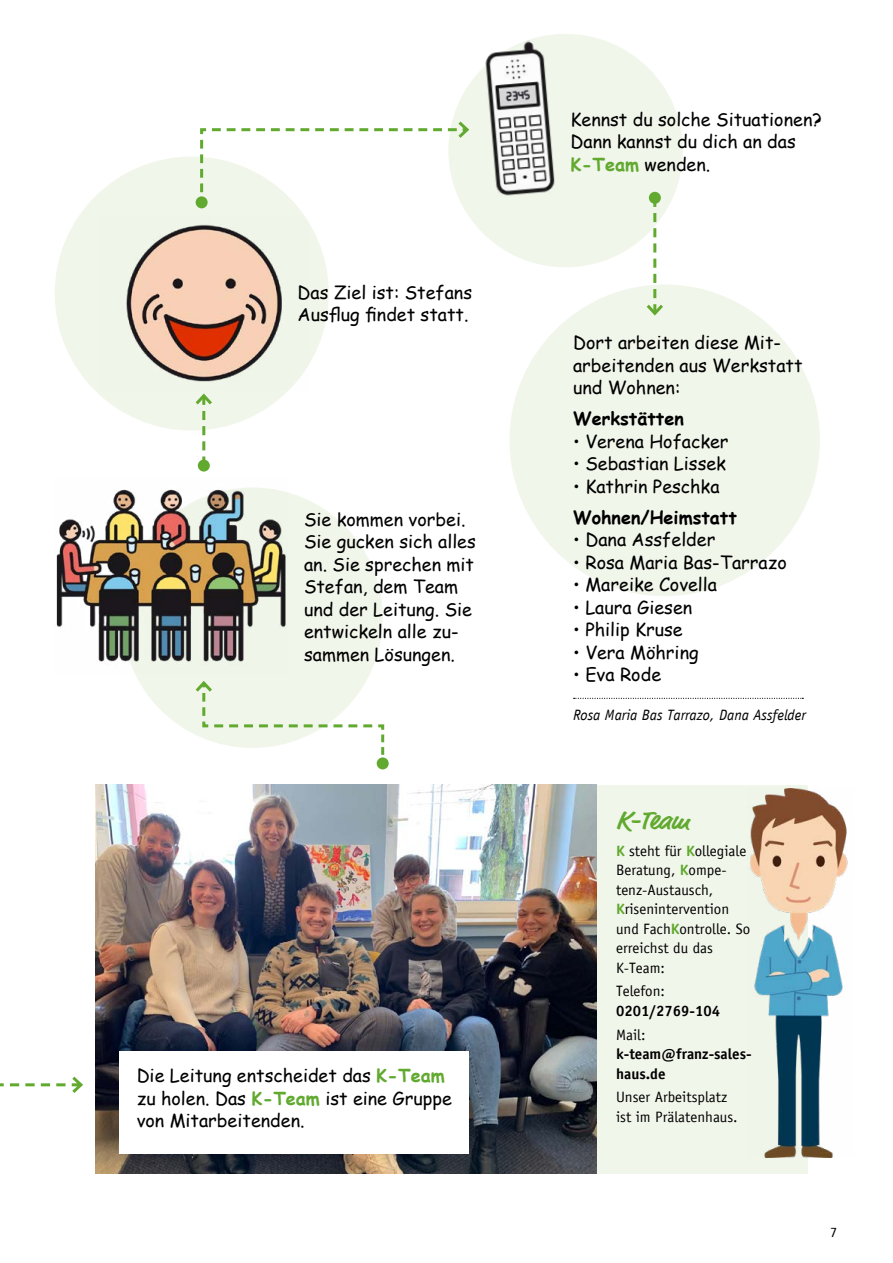
<style>
.page{position:relative;width:893px;height:1263px;background:#fff}
.page>*{position:absolute;margin:0;border:0;box-sizing:border-box;transform-origin:0 0}
.t1{font:700 27px "Market Pro";color:#61a92f}
.t2{font:18px/22.5px "Comic Sans MS";color:#000}
.t3{font:700 18px "Comic Sans MS";color:#000}
.t4{font:15px/19.5px "Officina Sans";color:#000}
.t5{font:700 15px/19.5px "Officina Sans";color:#000}
.t6{font:italic 15px "Officina Sans";color:#000}
.t7{font:14.25px "Officina Sans";color:#000}
.s1{font-weight:700;color:#61a92f}
</style>
<div class="page">
<div style="left:122px;top:487px;width:261px;height:261px;background:#f1f6eb;border-radius:50%"></div>
<div style="left:55px;top:157px;width:274px;height:274px;background:#f1f6eb;border-radius:50%"></div>
<div style="left:448px;top:34px;width:235px;height:233px;background:#f1f6eb;border-radius:50%"></div>
<div style="left:509px;top:285px;width:311px;height:311px;background:#f1f6eb;border-radius:50%"></div>
<div style="left:583px;top:785px;width:224px;height:389px;background:#f1f6eb"></div>
<img style="left:750px;top:788px;width:98px;height:369px">
<img style="left:96px;top:785px;width:500px;height:389px">
<img style="left:56px;top:487px;width:230px;height:182px">
<img style="left:126px;top:224px;width:182px;height:161px">
<img style="left:453px;top:34px;width:164px;height:162px">
<svg style="left:0;top:1076px;width:83px;height:17px"></svg>
<div style="left:120px;top:1051px;width:349px;height:102px;background:#fff"></div>
<svg style="left:377px;top:757px;width:12px;height:12px"></svg>
<svg style="left:195px;top:681px;width:191px;height:85px"></svg>
<div style="left:198px;top:460px;width:12px;height:12px;background:#61a92f;border-radius:50%"></div>
<svg style="left:195px;top:393px;width:17px;height:73px"></svg>
<div style="left:196px;top:196px;width:12px;height:12px;background:#61a92f;border-radius:50%"></div>
<svg style="left:199px;top:118px;width:272px;height:87px"></svg>
<svg style="left:574px;top:698px;width:229px;height:1px"></svg>
<div style="left:649px;top:192px;width:12px;height:12px;background:#61a92f;border-radius:50%"></div>
<svg style="left:646px;top:198px;width:17px;height:118px"></svg>
<p class="t2" style="left:298px;top:280px;width:176px">Das Ziel ist: Stefans<br>Ausflug findet statt.</p>
<p class="t2" style="left:304px;top:507px;width:173px">Sie kommen vorbei.<br>Sie gucken sich alles an. Sie sprechen mit<br>Stefan, dem Team und der Leitung. Sie entwickeln alle zu&shy;sammen Lösungen.</p>
<p class="t2" style="left:137px;top:1064px;width:317px">Die Leitung entscheidet das <span class="s1">K-Team </span>zu holen. Das <span class="s1">K-Team</span> ist eine Gruppe von Mitarbeitenden.</p>
<p class="t2" style="left:570px;top:107px;width:253px">Kennst du solche Situationen?<br>Dann kannst du dich an das<br><span class="s1">K-Team</span> wenden.</p>
<p class="t2" style="left:573px;top:331px;width:231px">Dort arbeiten diese Mit&shy;arbeitenden aus Werkstatt und Wohnen:</p>
<p class="t3" style="left:573px;top:405px;width:112px">Werkstätten</p>
<p class="t2" style="left:573px;top:429px;width:157px">• Verena Hofacker</p>
<p class="t2" style="left:573px;top:452px;width:154px">• Sebastian Lissek</p>
<p class="t2" style="left:573px;top:474px;width:148px">• Kathrin Peschka</p>
<p class="t3" style="left:573px;top:504px;width:165px">Wohnen/Heimstatt</p>
<p class="t2" style="left:573px;top:528px;width:144px">• Dana Assfelder</p>
<p class="t2" style="left:573px;top:550px;width:215px">• Rosa Maria Bas-Tarrazo</p>
<p class="t2" style="left:573px;top:573px;width:145px">• Mareike Covella</p>
<p class="t2" style="left:573px;top:595px;width:121px">• Laura Giesen</p>
<p class="t2" style="left:573px;top:618px;width:111px">• Philip Kruse</p>
<p class="t2" style="left:573px;top:640px;width:127px">• Vera Möhring</p>
<p class="t2" style="left:573px;top:663px;width:90px">• Eva Rode</p>
<p class="t6" style="left:573px;top:709px;width:234px">Rosa Maria Bas Tarrazo, Dana Assfelder</p>
<h1 class="t1" style="left:616px;top:801px;width:75px">K-Team</h1>
<p class="t4" style="left:616px;top:842px;width:136px"><span class="s1">K</span> steht für <span class="s1">K</span>ollegiale<br>Beratung, <span class="s1">K</span>ompe&shy;tenz-Austausch,<br><span class="s1">K</span>risenintervention und Fach<span class="s1">K</span>ontrolle. So erreichst du das<br>K-Team:</p>
<p class="t4" style="left:616px;top:983px;width:50px">Telefon:</p>
<p class="t5" style="left:616px;top:1002px;width:105px">0201/2769-104</p>
<p class="t4" style="left:616px;top:1026px;width:31px">Mail:</p>
<p class="t5" style="left:616px;top:1045px;width:137px">k-team@franz-sales&shy;haus.de</p>
<p class="t4" style="left:616px;top:1089px;width:123px">Unser Arbeitsplatz ist im Prälatenhaus.</p>
<p class="t7" style="left:830px;top:1226px;width:9px">7</p>
</div>
